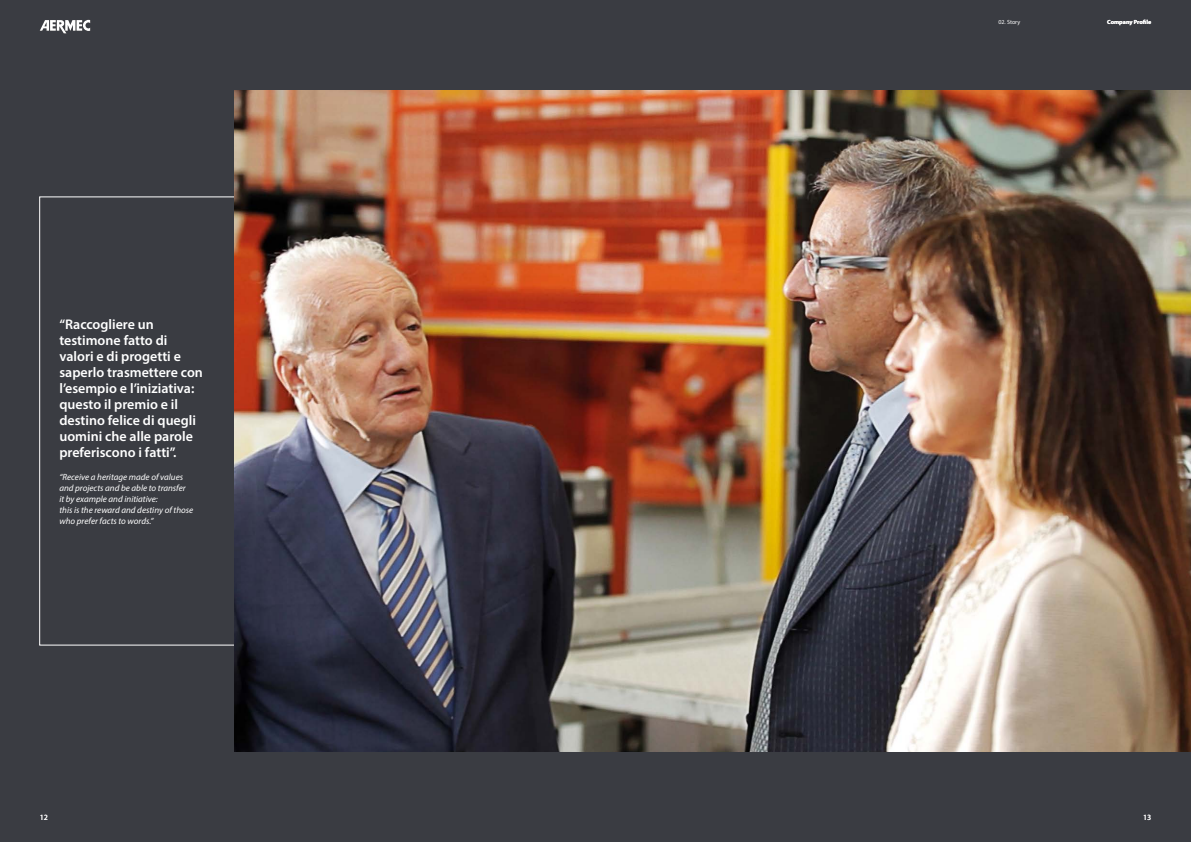
<style>
.page{position:relative;width:1191px;height:842px;background:#fff}
.page>*{position:absolute;margin:0;border:0;box-sizing:border-box;transform-origin:0 0}
.t1{font:600 14px/16px "Myriad Pro";color:#fff}
.t2{font:italic 9px/10.8px "Myriad Pro";color:#fff}
.t3{font:8px "Myriad Pro";color:#fff}
.t4{font:700 6px "Myriad Pro";color:#fff}
.t5{font:6px "Myriad Pro";color:#fff}
</style>
<div class="page">
<div style="left:0;top:0;width:595px;height:842px;background:#3a3c42"></div>
<div style="left:595px;top:0;width:596px;height:842px;background:#3a3c42"></div>
<svg style="left:40px;top:20px;width:50px;height:13px"></svg>
<img style="left:234px;top:91px;width:957px;height:660px">
<p class="t1" style="left:59px;top:316px;width:145px">“Raccogliere un testimone fatto di valori e di progetti e saperlo trasmettere con l’esempio e l’iniziativa: questo il premio e il destino felice di quegli uomini che alle parole preferiscono i fatti”.</p>
<p class="t2" style="left:59px;top:472px;width:135px">“Receive a heritage made of values and projects and be able to transfer<br>it by example and initiative:<br>this is the reward and destiny of those who prefer facts to words.”</p>
<p class="t5" style="left:998px;top:19px;width:23px">02. Story</p>
<p class="t4" style="left:1107px;top:18px;width:46px">Company Profile</p>
<p class="t3" style="left:40px;top:813px;width:10px">12</p>
<p class="t3" style="left:1143px;top:813px;width:10px">13</p>
</div>
